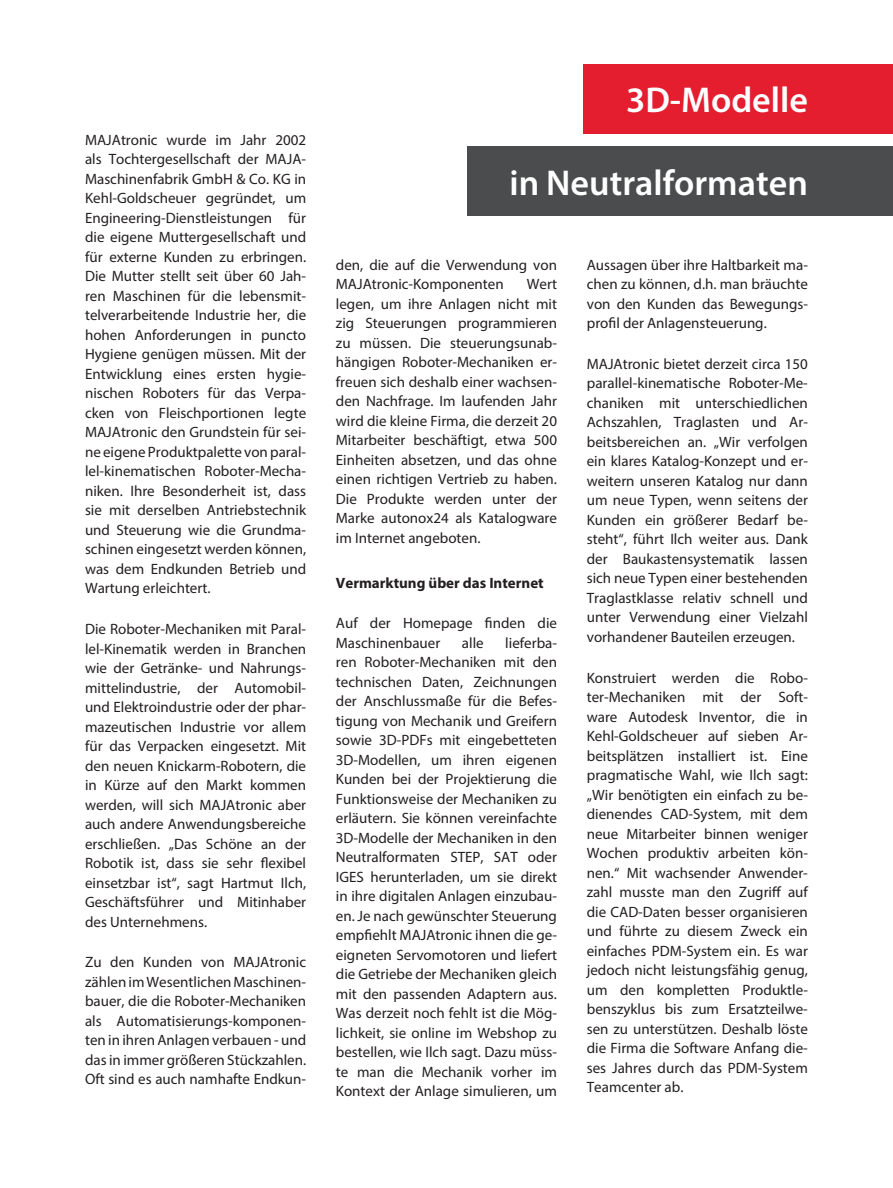
<style>
.page{position:relative;width:893px;height:1188px;background:#fff}
.page>*{position:absolute;margin:0;border:0;box-sizing:border-box;transform-origin:0 0}
.t1{font:600 36px "Myriad Pro";color:#fff}
.t2{font:15px/19.5px "Myriad Pro";color:#231f20;text-align:justify}
.t3{font:700 15px "Myriad Pro";color:#231f20}
</style>
<div class="page">
<div style="left:583px;top:64px;width:310px;height:69px;background:#e41d2f"></div>
<div style="left:467px;top:146px;width:426px;height:70px;background:#4b4c4d"></div>
<p class="t2" style="left:85px;top:130px;width:223px">MAJAtronic wurde im Jahr 2002 als Tochtergesellschaft der MAJA-Maschinenfabrik GmbH &amp; Co. KG in Kehl-Goldscheuer gegründet, um Engineering-Dienstleistungen für die eigene Muttergesellschaft und für externe Kunden zu erbringen.<br>Die Mutter stellt seit über 60 Jah&shy;ren Maschinen für die lebensmit&shy;telverarbeitende Industrie her, die hohen Anforderungen in puncto Hygiene genügen müssen. Mit der Entwicklung eines ersten hygie&shy;nischen Roboters für das Verpa&shy;cken von Fleischportionen legte MAJAtronic den Grundstein für sei&shy;ne eigene Produktpalette von paral&shy;lel-kinematischen Roboter-Mecha&shy;niken. Ihre Besonderheit ist, dass sie mit derselben Antriebstechnik und Steuerung wie die Grundma&shy;schinen eingesetzt werden können, was dem Endkunden Betrieb und Wartung erleichtert.</p>
<p class="t2" style="left:85px;top:619px;width:223px">Die Roboter-Mechaniken mit Paral&shy;lel-Kinematik werden in Branchen wie der Getränke- und Nahrungs&shy;mittelindustrie, der Automobil&shy;und Elektroindustrie oder der phar&shy;mazeutischen Industrie vor allem für das Verpacken eingesetzt. Mit den neuen Knickarm-Robotern, die in Kürze auf den Markt kommen werden, will sich MAJAtronic aber auch andere Anwendungsbereiche erschließen. „Das Schöne an der Robotik ist, dass sie sehr flexibel einsetzbar ist“, sagt Hartmut Ilch, Geschäftsführer und Mitinhaber des Unternehmens.</p>
<p class="t2" style="left:85px;top:952px;width:223px">Zu den Kunden von MAJAtronic zählen im Wesentlichen Maschinen&shy;bauer, die die Roboter-Mechaniken als Automatisierungs-komponen&shy;ten in ihren Anlagen verbauen - und das in immer größeren Stückzahlen.<br>Oft sind es auch namhafte Endkun-</p>
<h1 class="t1" style="left:626px;top:77px;width:183px">3D-Modelle</h1>
<h1 class="t1" style="left:510px;top:160px;width:300px">in Neutralformaten</h1>
<p class="t2" style="left:336px;top:255px;width:223px">den, die auf die Verwendung von<br>MAJAtronic-Komponenten</p>
<p class="t2" style="left:336px;top:274px;width:223px;text-indent:191px">Wert legen, um ihre Anlagen nicht mit zig Steuerungen programmieren zu müssen. Die steuerungsunab&shy;hängigen Roboter-Mechaniken er&shy;freuen sich deshalb einer wachsen&shy;den Nachfrage. Im laufenden Jahr wird die kleine Firma, die derzeit 20<br>Mitarbeiter beschäftigt, etwa 500<br>Einheiten absetzen, und das ohne einen richtigen Vertrieb zu haben.<br>Die Produkte werden unter der Marke autonox24 als Katalogware im Internet angeboten.</p>
<p class="t3" style="left:336px;top:573px;width:209px">Vermarktung über das Internet</p>
<p class="t2" style="left:336px;top:613px;width:223px">Auf der Homepage finden die<br>Maschinenbauer</p>
<p class="t2" style="left:336px;top:633px;width:223px;text-indent:169px">lieferba&shy;ren Roboter-Mechaniken mit den technischen Daten, Zeichnungen der Anschlussmaße für die Befes&shy;tigung von Mechanik und Greifern sowie 3D-PDFs mit eingebetteten 3D-Modellen, um ihren eigenen Kunden bei der Projektierung die Funktionsweise der Mechaniken zu erläutern. Sie können vereinfachte 3D-Modelle der Mechaniken in den Neutralformaten STEP, SAT oder IGES herunterladen, um sie direkt in ihre digitalen Anlagen einzubau&shy;en. Je nach gewünschter Steuerung empfiehlt MAJAtronic ihnen die ge&shy;eigneten Servomotoren und liefert die Getriebe der Mechaniken gleich mit den passenden Adaptern aus.<br>Was derzeit noch fehlt ist die Mög&shy;lichkeit, sie online im Webshop zu bestellen, wie Ilch sagt. Dazu müss&shy;te man die Mechanik vorher im Kontext der Anlage simulieren, um</p>
<p class="t2" style="left:462px;top:633px;width:23px">alle</p>
<p class="t2" style="left:587px;top:255px;width:223px">Aussagen über ihre Haltbarkeit ma&shy;chen zu können, d.h. man bräuchte von den Kunden das Bewegungs&shy;profil der Anlagensteuerung.</p>
<p class="t2" style="left:587px;top:354px;width:223px">MAJAtronic bietet derzeit circa 150 parallel-kinematische Roboter-Me&shy;chaniken mit unterschiedlichen Achszahlen, Traglasten und Ar&shy;beitsbereichen an. „Wir verfolgen ein klares Katalog-Konzept und er&shy;weitern unseren Katalog nur dann um neue Typen, wenn seitens der Kunden ein größerer Bedarf be&shy;steht“, führt Ilch weiter aus. Dank der Baukastensystematik lassen sich neue Typen einer bestehenden Traglastklasse relativ schnell und unter Verwendung einer Vielzahl vorhandener Bauteilen erzeugen.</p>
<p class="t2" style="left:587px;top:668px;width:223px">Konstruiert werden die Robo&shy;ter-Mechaniken mit der Soft&shy;ware Autodesk Inventor, die in Kehl-Goldscheuer auf sieben Ar&shy;beitsplätzen installiert ist. Eine pragmatische Wahl, wie Ilch sagt: „Wir benötigten ein einfach zu be&shy;dienendes CAD-System, mit dem neue Mitarbeiter binnen weniger Wochen produktiv arbeiten kön&shy;nen.“ Mit wachsender Anwender&shy;zahl musste man den Zugriff auf die CAD-Daten besser organisieren und führte zu diesem Zweck ein einfaches PDM-System ein. Es war jedoch nicht leistungsfähig genug, um den kompletten Produktle&shy;benszyklus bis zum Ersatzteilwe&shy;sen zu unterstützen. Deshalb löste die Firma die Software Anfang die&shy;ses Jahres durch das PDM-System Teamcenter ab.</p>
</div>
